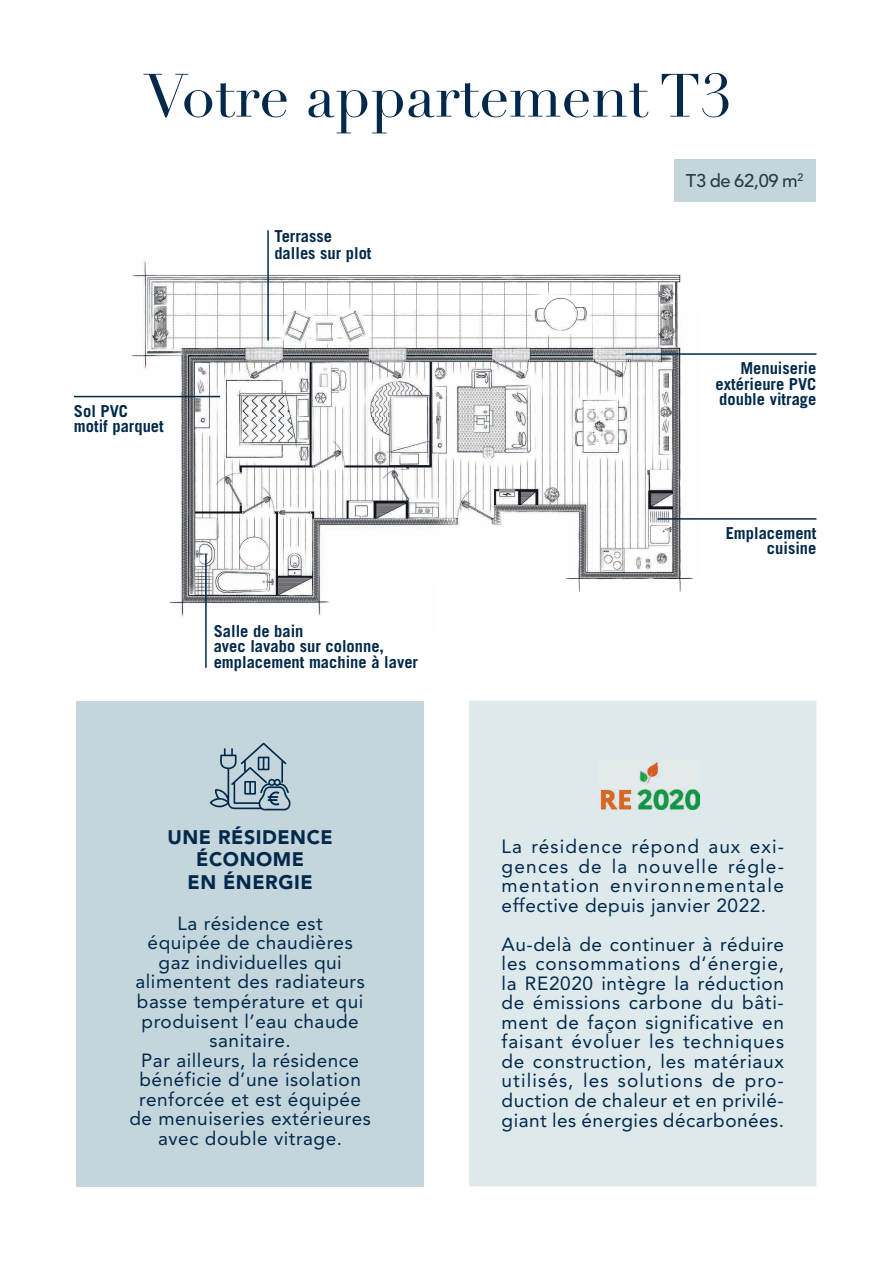
<style>
.page{position:relative;width:893px;height:1263px;background:#fff}
.page>*{position:absolute;margin:0;border:0;box-sizing:border-box;transform-origin:0 0}
.t1{font:60px "Didot";color:#02294c}
.t2{font:900 19.5px/22.5px "Avenir LT Std";letter-spacing:.03em;color:#02294c;text-align:center}
.t3{font:19.05px/19.5px "Avenir LT Std";letter-spacing:.03em;color:#02294c;text-align:justify}
.t4{font:500 18.3px "Avenir LT Std";letter-spacing:-.015em;color:#2a3d3f}
.t5{font:700 16.5px/15.6px "Trade Gothic LT Std";color:#02294c}
</style>
<div class="page">
<img style="left:121px;top:260px;width:572px;height:357px">
<hr style="left:625px;top:353px;width:191px;height:2px;background:#02294c">
<hr style="left:74px;top:396px;width:146px;height:1px;background:#02294c">
<hr style="left:267px;top:230px;width:2px;height:111px;background:#02294c">
<hr style="left:205px;top:554px;width:2px;height:114px;background:#02294c">
<hr style="left:657px;top:518px;width:159px;height:2px;background:#02294c">
<div style="left:674px;top:159px;width:142px;height:43px;background:#c4d6db"></div>
<div style="left:77px;top:701px;width:347px;height:485px;background:#c4d6db"></div>
<div style="left:469px;top:701px;width:347px;height:485px;background:#dee9ec"></div>
<svg style="left:210px;top:743px;width:81px;height:67px"></svg>
<img style="left:598px;top:761px;width:101px;height:49px">
<h1 class="t1" style="left:144px;top:60px;width:589px">Votre appartement T3</h1>
<p class="t5" style="left:74px;top:403px;width:91px">Sol PVC motif parquet</p>
<p class="t5" style="left:274px;top:228px;width:99px;line-height:16.8px">Terrasse dalles sur plot</p>
<p class="t5" style="left:214px;top:623px;width:206px">Salle de bain<br>avec lavabo sur colonne, emplacement machine à laver</p>
<p class="t2" style="left:167px;top:826px;width:167px">UNE RÉSIDENCE<br>ÉCONOME<br>EN ÉNERGIE</p>
<p class="t3" style="left:129px;top:914px;width:243px;text-align:center">La résidence est<br>équipée de chaudières<br>gaz individuelles qui alimentent des radiateurs basse température et qui produisent l’eau chaude sanitaire.<br>Par ailleurs, la résidence bénéficie d’une isolation renforcée et est équipée de menuiseries extérieures avec double vitrage.</p>
<p class="t4" style="left:686px;top:171px;width:119px">T3 de 62,09 m<sup>2</sup></p>
<p class="t5" style="left:716px;top:360px;width:102px;text-align:justify;text-indent:25px">Menuiserie extérieure PVC double vitrage</p>
<p class="t5" style="left:726px;top:525px;width:92px;text-align:right">Emplacement cuisine</p>
<p class="t3" style="left:502px;top:837px;width:284px">La résidence répond aux exi&shy;gences de la nouvelle régle&shy;mentation environnementale effective depuis janvier 2022.</p>
<p class="t3" style="left:502px;top:935px;width:284px">Au-delà de continuer à réduire les consommations d’énergie, la RE2020 intègre la réduction de émissions carbone du bâti&shy;ment de façon significative en faisant évoluer les techniques de construction, les matériaux utilisés, les solutions de pro&shy;duction de chaleur et en privilé&shy;giant les énergies décarbonées.</p>
</div>
